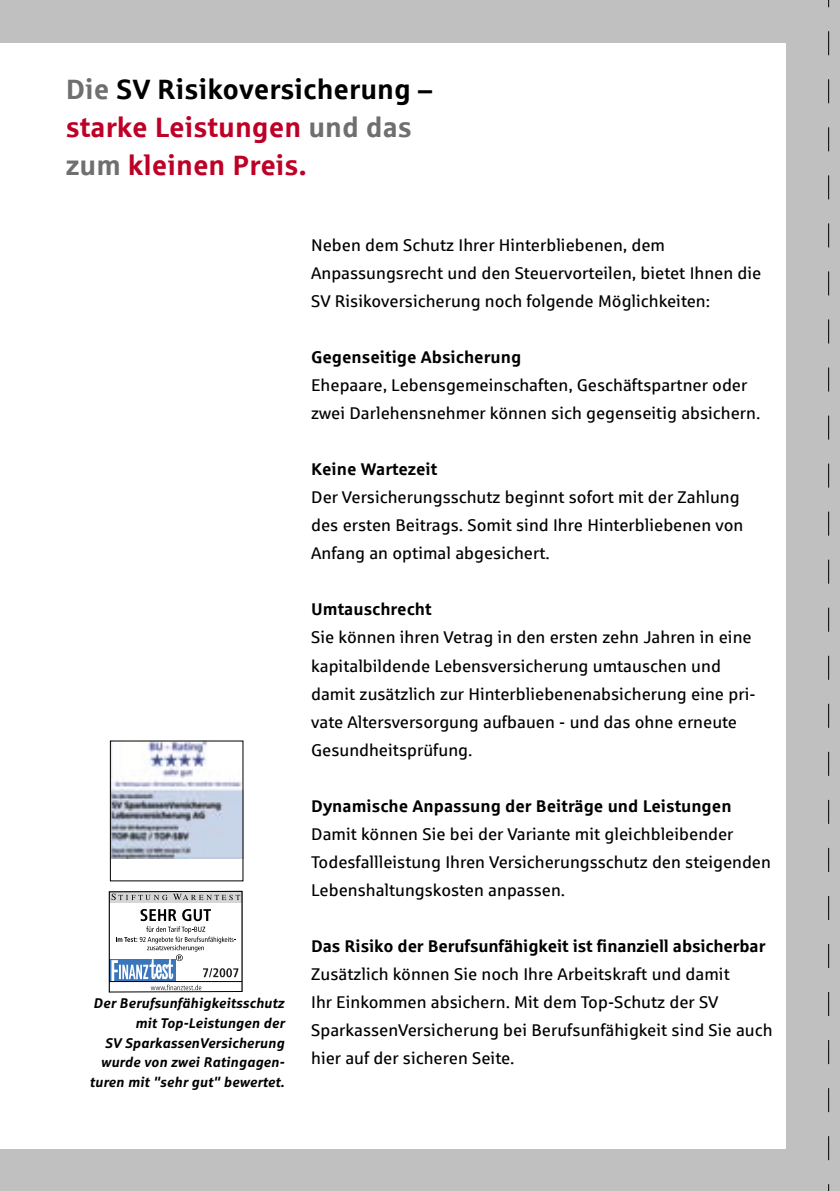
<style>
.page{position:relative;width:840px;height:1191px;background:#fff}
.page>*{position:absolute;margin:0;border:0;box-sizing:border-box;transform-origin:0 0}
.t1{font:700 28px/38px "Sparkasse Rg";color:#be0027}
.t2{font:17px/28px "Sparkasse Rg";color:#000}
.t3{font:700 17px "Sparkasse Rg";color:#000}
.BU___Kolumnentitel{font:italic 700 14px/19.8px "Sparkasse Rg";color:#000;text-align:right}
.s1{color:#6f6f6f}
.s2{color:#000}
</style>
<div class="page">
<div style="left:0;top:0;width:839px;height:1191px;background:#c0c0c0"></div>
<div style="left:0;top:43px;width:785px;height:1106px;background:#fff"></div>
<img style="left:112px;top:742px;width:129px;height:116px">
<svg style="left:111px;top:893px;width:129px;height:97px"></svg>
<div style="left:109px;top:891px;width:133px;height:101px;border:1px solid #000"></div>
<p class="t1" style="left:66px;top:69px;width:367px"><span class="s1">Die</span> <span class="s2">SV Risikoversicherung – </span>starke Leistungen <span class="s1">und das zum</span> kleinen Preis.</p>
<p class="BU___Kolumnentitel" style="left:93px;top:992px;width:193px">Der Berufsunfähigkeitsschutz mit Top-Leistungen der</p>
<p class="BU___Kolumnentitel" style="left:89px;top:1032px;width:196px">SV SparkassenVersicherung wurde von zwei Ratingagen&shy;turen mit "sehr gut" bewertet.</p>
<p class="t2" style="left:311px;top:231px;width:451px">Neben dem Schutz Ihrer Hinterbliebenen, dem<br>Anpassungsrecht und den Steuervorteilen, bietet Ihnen die<br>SV Risikoversicherung noch folgende Möglichkeiten:</p>
<p class="t3" style="left:311px;top:346px;width:211px">Gegenseitige Absicherung</p>
<p class="t2" style="left:311px;top:371px;width:450px">Ehepaare, Lebensgemeinschaften, Geschäftspartner oder zwei Darlehensnehmer können sich gegenseitig absichern.</p>
<p class="t3" style="left:311px;top:458px;width:128px">Keine Wartezeit</p>
<p class="t2" style="left:311px;top:483px;width:433px">Der Versicherungsschutz beginnt sofort mit der Zahlung des ersten Beitrags. Somit sind Ihre Hinterbliebenen von<br>Anfang an optimal abgesichert.</p>
<p class="t3" style="left:311px;top:598px;width:122px">Umtauschrecht</p>
<p class="t2" style="left:311px;top:623px;width:445px">Sie können ihren Vetrag in den ersten zehn Jahren in eine kapitalbildende Lebensversicherung umtauschen und damit zusätzlich zur Hinterbliebenenabsicherung eine pri&shy;vate Altersversorgung aufbauen - und das ohne erneute Gesundheitsprüfung.</p>
<p class="t3" style="left:311px;top:794px;width:421px">Dynamische Anpassung der Beiträge und Leistungen</p>
<p class="t2" style="left:311px;top:819px;width:461px">Damit können Sie bei der Variante mit gleichbleibender<br>Todesfallleistung Ihren Versicherungsschutz den steigenden<br>Lebenshaltungskosten anpassen.</p>
<p class="t3" style="left:311px;top:934px;width:455px">Das Risiko der Berufsunfähigkeit ist finanziell absicherbar</p>
<p class="t2" style="left:311px;top:959px;width:462px">Zusätzlich können Sie noch Ihre Arbeitskraft und damit<br>Ihr Einkommen absichern. Mit dem Top-Schutz der SV SparkassenVersicherung bei Berufsunfähigkeit sind Sie auch hier auf der sicheren Seite.</p>
</div>
